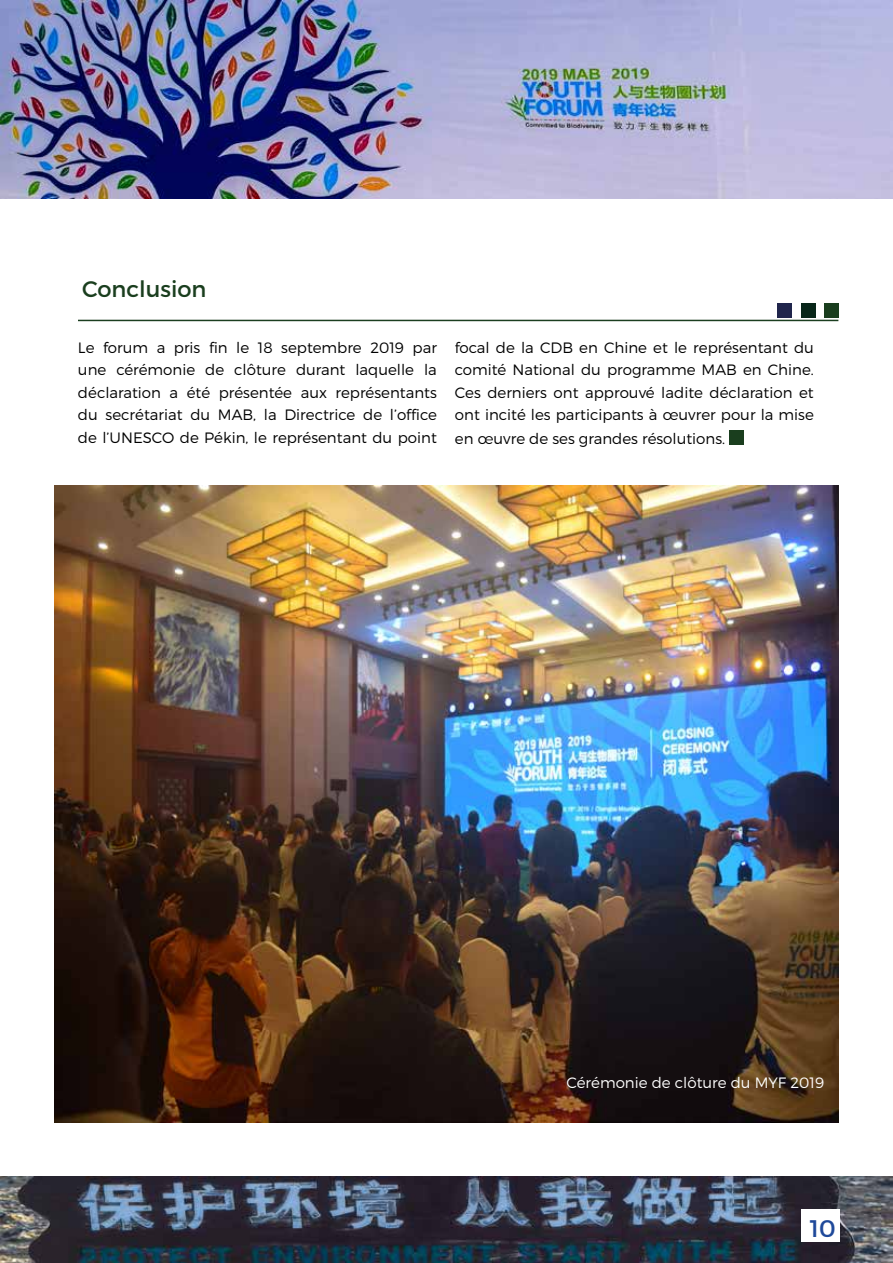
<style>
.page{position:relative;width:893px;height:1263px;background:#fff}
.page>*{position:absolute;margin:0;border:0;box-sizing:border-box;transform-origin:0 0}
.t1{font:24px "Montserrat";color:#1f499a}
.t2{font:22.5px "Montserrat";color:#1a3e1e}
.t3{font:300 15px/22.5px "Montserrat";color:#000;text-align:justify}
.t4{font:300 15px "Montserrat";color:#fff}
</style>
<div class="page">
<img style="left:0;top:1177px;width:893px;height:86px">
<img style="left:0;top:0;width:893px;height:199px">
<div style="left:801px;top:1209px;width:39px;height:32px;background:#fff"></div>
<hr style="left:78px;top:320px;width:760px;height:1px;background:#1b3e20">
<div style="left:778px;top:304px;width:14px;height:14px;background:#20254c"></div>
<div style="left:801px;top:304px;width:14px;height:14px;background:#082619"></div>
<div style="left:824px;top:304px;width:14px;height:14px;background:#1a3e1e"></div>
<div style="left:729px;top:430px;width:15px;height:14px;background:#1a3e1e"></div>
<img style="left:54px;top:486px;width:785px;height:637px">
<h2 class="t2" style="left:82px;top:275px;width:126px">Conclusion</h2>
<p class="t3" style="left:78px;top:336px;width:360px">Le forum a pris fin le 18 septembre 2019 par une cérémonie de clôture durant laquelle la déclaration a été présentée aux représentants du secrétariat du MAB, la Directrice de l’office de l’UNESCO de Pékin, le représentant du point</p>
<p class="t3" style="left:455px;top:336px;width:360px">focal de la CDB en Chine et le représentant du comité National du programme MAB en Chine.<br>Ces derniers ont approuvé ladite déclaration et ont incité les participants à œuvrer pour la mise</p>
<p class="t3" style="left:455px;top:428px;width:272px">en œuvre de ses grandes résolutions.</p>
<p class="t4" style="left:566px;top:1074px;width:259px">Cérémonie de clôture du MYF 2019</p>
<h1 class="t1" style="left:810px;top:1213px;width:27px">10</h1>
</div>
